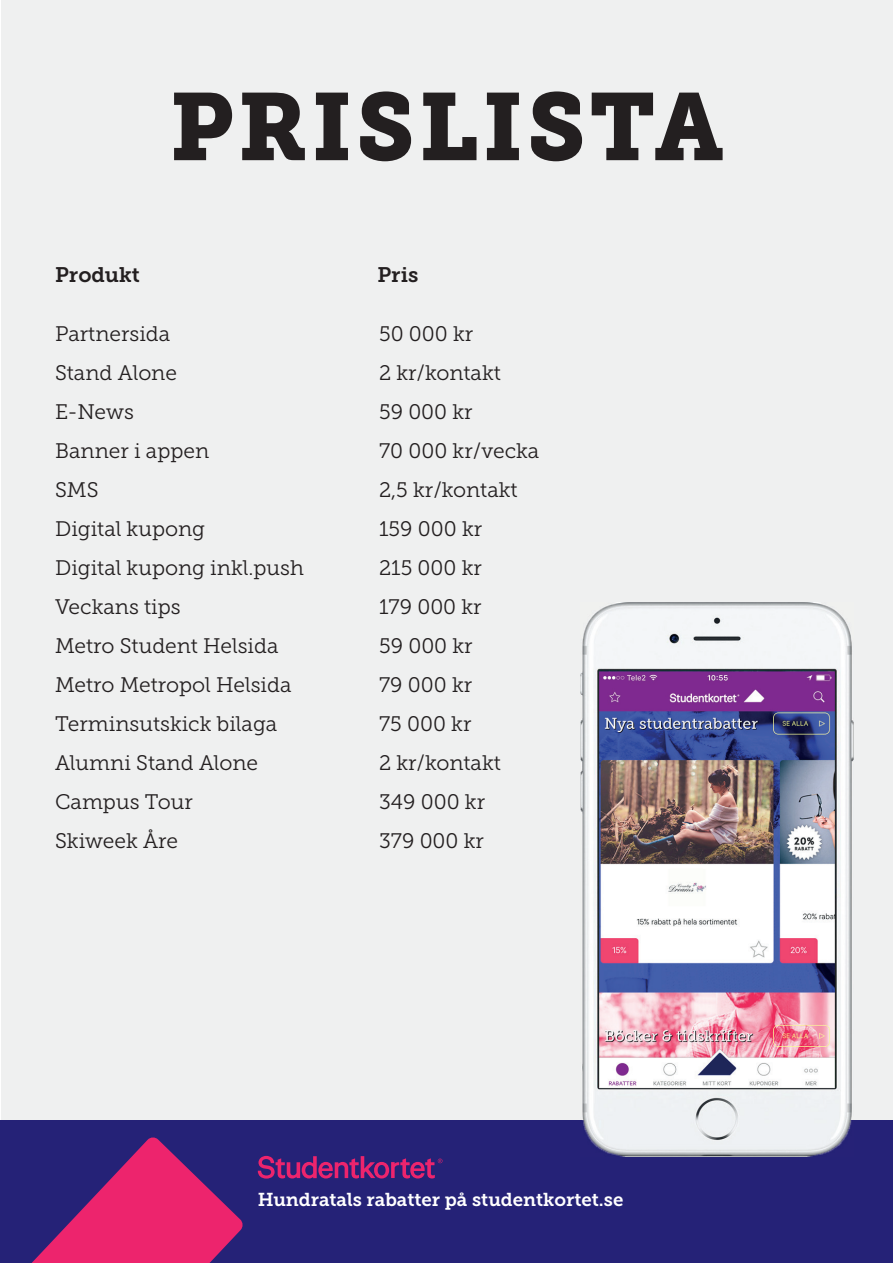
<style>
.page{position:relative;width:893px;height:1263px;background:#fff}
.page>*{position:absolute;margin:0;border:0;box-sizing:border-box;transform-origin:0 0}
.t1{font:94.5px "Museo Slab 900";letter-spacing:.04em;color:#231f20}
.t2{font:21px "Museo Slab 300";color:#231f20}
.t3{font:21px "Museo Slab 700";color:#231f20}
.t4{font:18.6px "Museo Slab 700";color:#fff}
</style>
<div class="page">
<div style="left:1px;top:0;width:892px;height:1120px;background:#eff0f0"></div>
<div style="left:0;top:1120px;width:893px;height:143px;background:#252277"></div>
<svg style="left:32px;top:1137px;width:211px;height:126px"></svg>
<svg style="left:258px;top:1156px;width:184px;height:22px"></svg>
<img style="left:580px;top:603px;width:274px;height:554px">
<h1 class="t1" style="left:169px;top:72px;width:556px">PRISLISTA</h1>
<p class="t3" style="left:55px;top:262px;width:86px">Produkt</p>
<p class="t3" style="left:377px;top:262px;width:42px">Pris</p>
<p class="t2" style="left:55px;top:322px;width:117px">Partnersida</p>
<p class="t2" style="left:379px;top:322px;width:96px">50 000 kr</p>
<p class="t2" style="left:55px;top:361px;width:123px">Stand Alone</p>
<p class="t2" style="left:379px;top:361px;width:123px">2 kr/kontakt</p>
<p class="t2" style="left:55px;top:400px;width:80px">E-News</p>
<p class="t2" style="left:379px;top:400px;width:95px">59 000 kr</p>
<p class="t2" style="left:55px;top:439px;width:156px">Banner i appen</p>
<p class="t2" style="left:379px;top:439px;width:162px">70 000 kr/vecka</p>
<p class="t2" style="left:55px;top:478px;width:45px">SMS</p>
<p class="t2" style="left:379px;top:478px;width:140px">2,5 kr/kontakt</p>
<p class="t2" style="left:55px;top:517px;width:151px">Digital kupong</p>
<p class="t2" style="left:379px;top:517px;width:105px">159 000 kr</p>
<p class="t2" style="left:55px;top:556px;width:250px">Digital kupong inkl.push</p>
<p class="t2" style="left:379px;top:556px;width:104px">215 000 kr</p>
<p class="t2" style="left:55px;top:595px;width:127px">Veckans tips</p>
<p class="t2" style="left:379px;top:595px;width:104px">179 000 kr</p>
<p class="t2" style="left:55px;top:634px;width:225px">Metro Student Helsida</p>
<p class="t2" style="left:379px;top:634px;width:95px">59 000 kr</p>
<p class="t2" style="left:55px;top:673px;width:238px">Metro Metropol Helsida</p>
<p class="t2" style="left:379px;top:673px;width:95px">79 000 kr</p>
<p class="t2" style="left:55px;top:712px;width:224px">Terminsutskick bilaga</p>
<p class="t2" style="left:379px;top:712px;width:94px">75 000 kr</p>
<p class="t2" style="left:55px;top:751px;width:205px">Alumni Stand Alone</p>
<p class="t2" style="left:379px;top:751px;width:123px">2 kr/kontakt</p>
<p class="t2" style="left:55px;top:790px;width:139px">Campus Tour</p>
<p class="t2" style="left:379px;top:790px;width:107px">349 000 kr</p>
<p class="t2" style="left:55px;top:829px;width:124px">Skiweek Åre</p>
<p class="t2" style="left:379px;top:829px;width:106px">379 000 kr</p>
<p class="t4" style="left:258px;top:1189px;width:367px">Hundratals rabatter på studentkortet.se</p>
</div>
